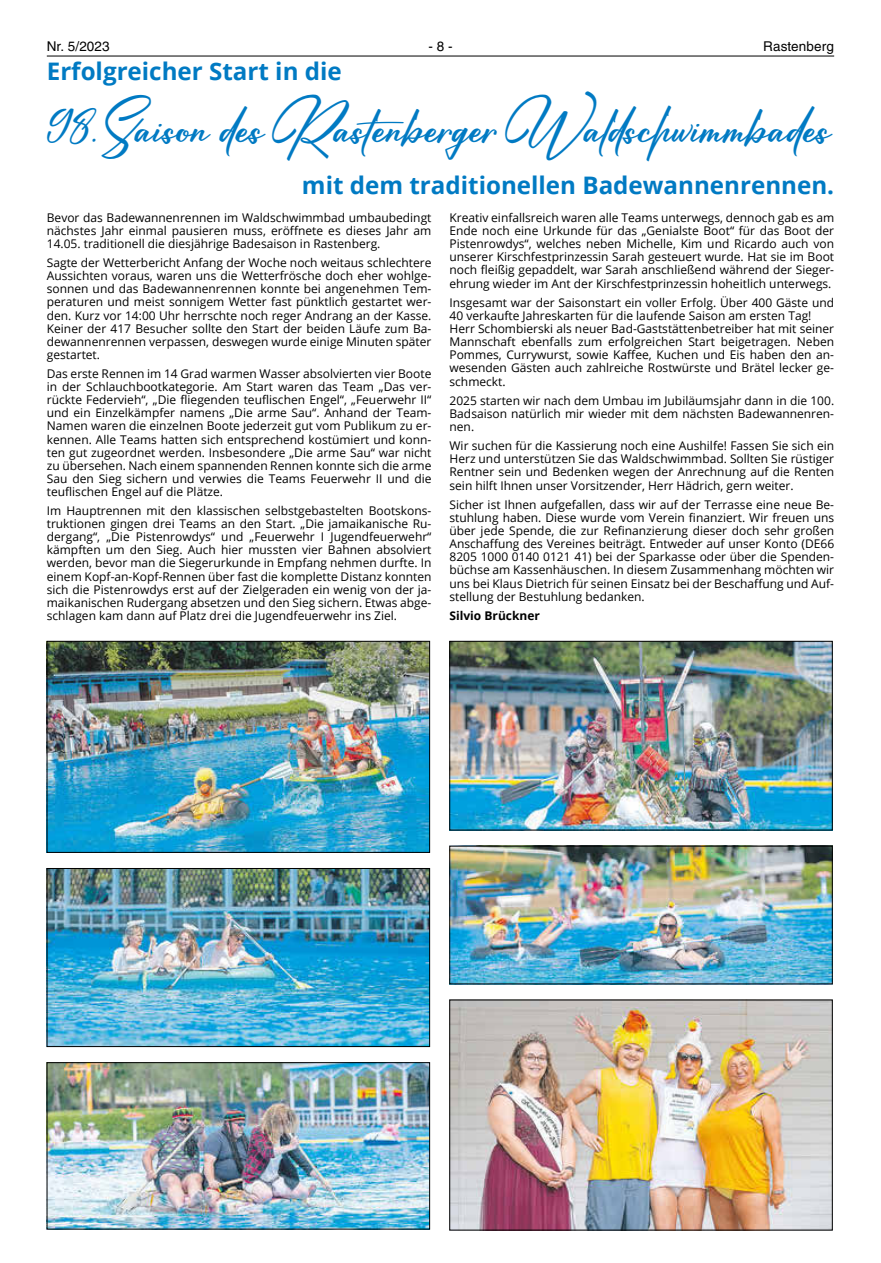
<style>
.page{position:relative;width:881px;height:1263px;background:#fff}
.page>*{position:absolute;margin:0;border:0;box-sizing:border-box;transform-origin:0 0}
.t1{font:33.15px "Madinah Authentic";color:#007ac3}
.t2{font:700 24.15px "Open Sans";color:#007ac3}
.t3{font:13.5px "Helvetica LT";letter-spacing:.005em;color:#000}
.t4{font:12px/13px "Open Sans";color:#000;text-align:justify}
.t5{font:700 12px "Open Sans";color:#000}
</style>
<div class="page">
<hr style="left:47px;top:56px;width:786px;height:1px;background:#000">
<img style="left:49px;top:643px;width:378px;height:208px">
<div style="left:47px;top:641px;width:382px;height:212px;border:1px solid #000"></div>
<img style="left:49px;top:870px;width:378px;height:175px">
<div style="left:47px;top:868px;width:382px;height:179px;border:1px solid #000"></div>
<img style="left:49px;top:1064px;width:378px;height:163px">
<div style="left:47px;top:1062px;width:382px;height:167px;border:1px solid #000"></div>
<img style="left:451px;top:643px;width:379px;height:185px">
<div style="left:449px;top:641px;width:383px;height:189px;border:1px solid #000"></div>
<img style="left:451px;top:848px;width:379px;height:134px">
<div style="left:449px;top:846px;width:383px;height:138px;border:1px solid #000"></div>
<img style="left:451px;top:1002px;width:379px;height:226px">
<p class="t3" style="left:47px;top:38px;width:64px">Nr. 5/2023</p>
<p class="t3" style="left:428px;top:38px;width:26px">- 8 -</p>
<p class="t3" style="left:762px;top:38px;width:72px">Rastenberg</p>
<h2 class="t2" style="left:47px;top:54px;width:296px">Erfolgreicher Start in die</h2>
<h1 class="t1" style="left:47px;top:111px;width:784px">98. Saison des Rastenberger Waldschwimmbades</h1>
<h2 class="t2" style="left:302px;top:168px;width:533px">mit dem traditionellen Badewannenrennen.</h2>
<p class="t4" style="left:47px;top:211px;width:386px">Bevor das Badewannenrennen im Waldschwimmbad umbaubedingt nächstes Jahr einmal pausieren muss, eröffnete es dieses Jahr am 14.05. traditionell die diesjährige Badesaison in Rastenberg.</p>
<p class="t4" style="left:47px;top:256px;width:386px">Sagte der Wetterbericht Anfang der Woche noch weitaus schlechtere Aussichten voraus, waren uns die Wetterfrösche doch eher wohlge&shy;sonnen und das Badewannenrennen konnte bei angenehmen Tem&shy;peraturen und meist sonnigem Wetter fast pünktlich gestartet wer&shy;den. Kurz vor 14:00 Uhr herrschte noch reger Andrang an der Kasse.<br>Keiner der 417 Besucher sollte den Start der beiden Läufe zum Ba&shy;dewannenrennen verpassen, deswegen wurde einige Minuten später gestartet.</p>
<p class="t4" style="left:47px;top:367px;width:386px">Das erste Rennen im 14 Grad warmen Wasser absolvierten vier Boote in der Schlauchbootkategorie. Am Start waren das Team „Das ver&shy;rückte Federvieh“, „Die fliegenden teuflischen Engel“, „Feuerwehr II“ und ein Einzelkämpfer namens „Die arme Sau“. Anhand der Team-Namen waren die einzelnen Boote jederzeit gut vom Publikum zu er&shy;kennen. Alle Teams hatten sich entsprechend kostümiert und konn&shy;ten gut zugeordnet werden. Insbesondere „Die arme Sau“ war nicht zu übersehen. Nach einem spannenden Rennen konnte sich die arme Sau den Sieg sichern und verwies die Teams Feuerwehr II und die teuflischen Engel auf die Plätze.</p>
<p class="t4" style="left:47px;top:504px;width:386px">Im Hauptrennen mit den klassischen selbstgebastelten Bootskons&shy;truktionen gingen drei Teams an den Start. „Die jamaikanische Ru&shy;dergang“, „Die Pistenrowdys“ und „Feuerwehr I Jugendfeuerwehr“ kämpften um den Sieg. Auch hier mussten vier Bahnen absolviert werden, bevor man die Siegerurkunde in Empfang nehmen durfte. In einem Kopf-an-Kopf-Rennen über fast die komplette Distanz konnten sich die Pistenrowdys erst auf der Zielgeraden ein wenig von der ja&shy;maikanischen Rudergang absetzen und den Sieg sichern. Etwas abge&shy;schlagen kam dann auf Platz drei die Jugendfeuerwehr ins Ziel.</p>
<p class="t4" style="left:449px;top:211px;width:386px">Kreativ einfallsreich waren alle Teams unterwegs, dennoch gab es am Ende noch eine Urkunde für das „Genialste Boot“ für das Boot der Pistenrowdys“, welches neben Michelle, Kim und Ricardo auch von unserer Kirschfestprinzessin Sarah gesteuert wurde. Hat sie im Boot noch fleißig gepaddelt, war Sarah anschließend während der Sieger&shy;ehrung wieder im Ant der Kirschfestprinzessin hoheitlich unterwegs.</p>
<p class="t4" style="left:449px;top:295px;width:386px;text-align:left">Insgesamt war der Saisonstart ein voller Erfolg. Über 400 Gäste und 40 verkaufte Jahreskarten für die laufende Saison am ersten Tag!<br>Herr Schombierski als neuer Bad-Gaststättenbetreiber hat mit seiner Mannschaft ebenfalls zum erfolgreichen Start beigetragen. Neben Pommes, Currywurst, sowie Kaffee, Kuchen und Eis haben den an&shy;wesenden Gästen auch zahlreiche Rostwürste und Brätel lecker ge&shy;schmeckt.</p>
<p class="t4" style="left:449px;top:393px;width:386px">2025 starten wir nach dem Umbau im Jubiläumsjahr dann in die 100.<br>Badsaison natürlich mir wieder mit dem nächsten Badewannenren&shy;nen.</p>
<p class="t4" style="left:449px;top:439px;width:386px">Wir suchen für die Kassierung noch eine Aushilfe! Fassen Sie sich ein Herz und unterstützen Sie das Waldschwimmbad. Sollten Sie rüstiger Rentner sein und Bedenken wegen der Anrechnung auf die Renten sein hilft Ihnen unser Vorsitzender, Herr Hädrich, gern weiter.</p>
<p class="t4" style="left:449px;top:497px;width:386px">Sicher ist Ihnen aufgefallen, dass wir auf der Terrasse eine neue Be&shy;stuhlung haben. Diese wurde vom Verein finanziert. Wir freuen uns über jede Spende, die zur Refinanzierung dieser doch sehr großen Anschaffung des Vereines beiträgt. Entweder auf unser Konto (DE66<br>8205 1000 0140 0121 41) bei der Sparkasse oder über die Spenden&shy;büchse am Kassenhäuschen. In diesem Zusammenhang möchten wir uns bei Klaus Dietrich für seinen Einsatz bei der Beschaffung und Auf&shy;stellung der Bestuhlung bedanken.</p>
<p class="t5" style="left:449px;top:607px;width:92px">Silvio Brückner</p>
</div>
